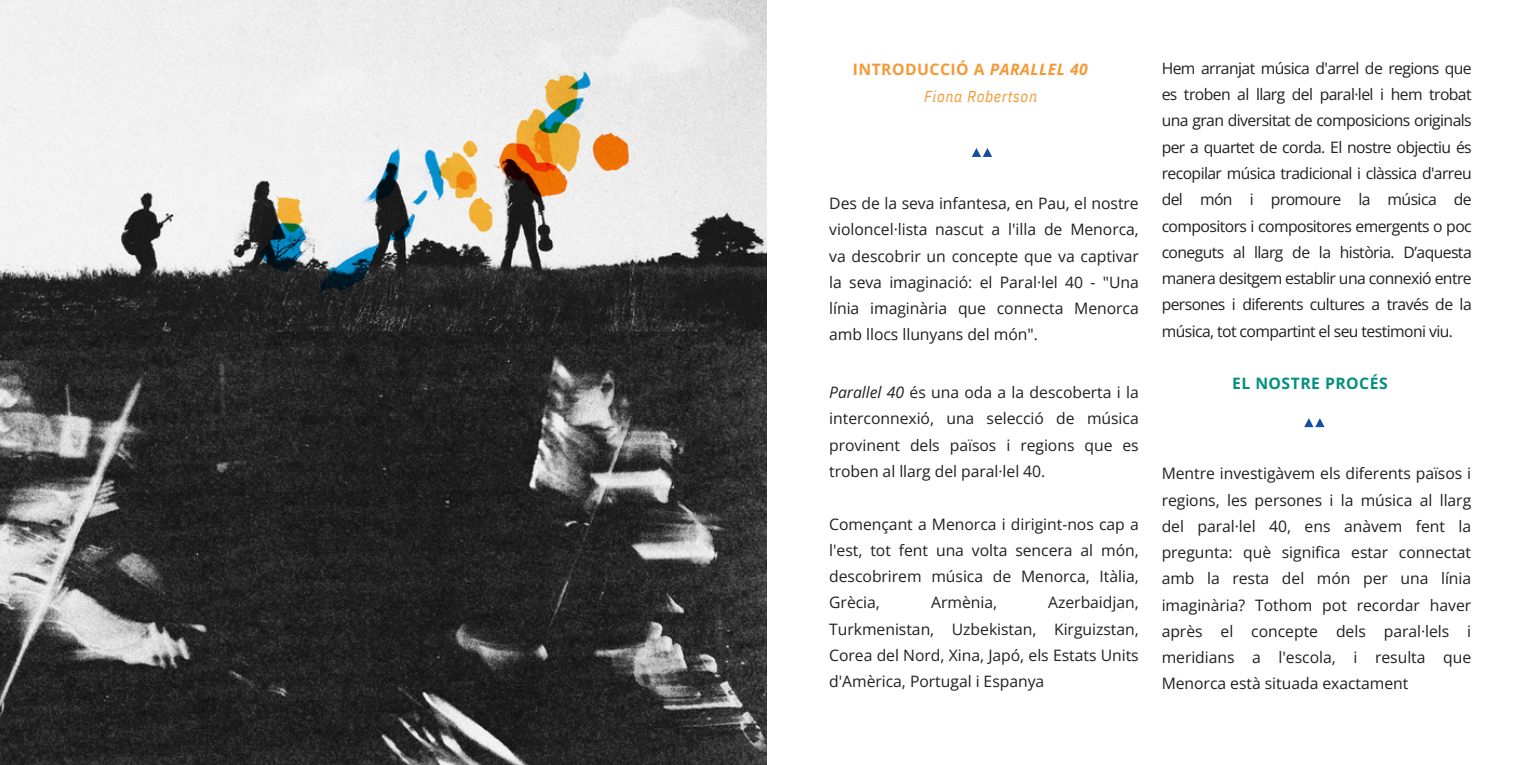
<style>
.page{position:relative;width:1530px;height:765px;background:#fff}
.page>*{position:absolute;margin:0;border:0;box-sizing:border-box;transform-origin:0 0}
.t1{font:15.75px/26.3px "Open Sans";letter-spacing:-.005em;color:#231f20;text-align:justify}
.t2{font:700 15.75px "Open Sans";letter-spacing:.03em;color:#f39a37}
.t3{font:700 15.75px "Open Sans";letter-spacing:.03em;color:#00917b}
.t4{font:italic 15.75px "IBM Plex Sans Cond";letter-spacing:.045em;color:#f39a37}
.s1{font-style:italic}
</style>
<div class="page">
<svg style="left:972px;top:148px;width:20px;height:9px"></svg>
<svg style="left:1304px;top:418px;width:20px;height:9px"></svg>
<img style="left:0;top:0;width:766px;height:764px">
<h1 class="t2" style="left:853px;top:58px;width:237px">INTRODUCCIÓ A <span class="s1">PARALLEL 40</span></h1>
<p class="t4" style="left:924px;top:86px;width:114px">Fiona Robertson</p>
<p class="t1" style="left:829px;top:190px;width:311px">Des de la seva infantesa, en Pau, el nostre violoncel·lista nascut a l'illa de Menorca, va descobrir un concepte que va captivar la seva imaginació: el Paral·lel 40 - "Una línia imaginària que connecta Menorca amb llocs llunyans del món".</p>
<p class="t1" style="left:829px;top:379px;width:311px"><span class="s1">Parallel 40</span> és una oda a la descoberta i la interconnexió, una selecció de música provinent dels països i regions que es troben al llarg del paral·lel 40.</p>
<p class="t1" style="left:829px;top:510px;width:311px">Començant a Menorca i dirigint-nos cap a l'est, tot fent una volta sencera al món, descobrirem música de Menorca, Itàlia, Grècia,</p>
<p class="t1" style="left:931px;top:589px;width:67px">Armènia,</p>
<p class="t1" style="left:829px;top:589px;width:311px;text-indent:219px">Azerbaidjan, Turkmenistan, Uzbekistan, Kirguizstan, Corea del Nord, Xina, Japó, els Estats Units d'Amèrica, Portugal i Espanya</p>
<p class="t1" style="left:1162px;top:55px;width:312px">Hem arranjat música d'arrel de regions que es troben al llarg del paral·lel i hem trobat una gran diversitat de composicions originals per a quartet de corda. El nostre objectiu és recopilar música tradicional i clàssica d'arreu del món i promoure la música de compositors i compositores emergents o poc coneguts al llarg de la història. D’aquesta manera desitgem establir una connexió entre persones i diferents cultures a través de la música, tot compartint el seu testimoni viu.</p>
<p class="t3" style="left:1232px;top:372px;width:157px">EL NOSTRE PROCÉS</p>
<h1 class="t1" style="left:1162px;top:460px;width:311px">Mentre investigàvem els diferents països i regions, les persones i la música al llarg del paral·lel 40, ens anàvem fent la pregunta: què significa estar connectat amb la resta del món per una línia imaginària? Tothom pot recordar haver après el concepte dels paral·lels i meridians a l'escola, i resulta que Menorca està situada exactament</h1>
</div>
